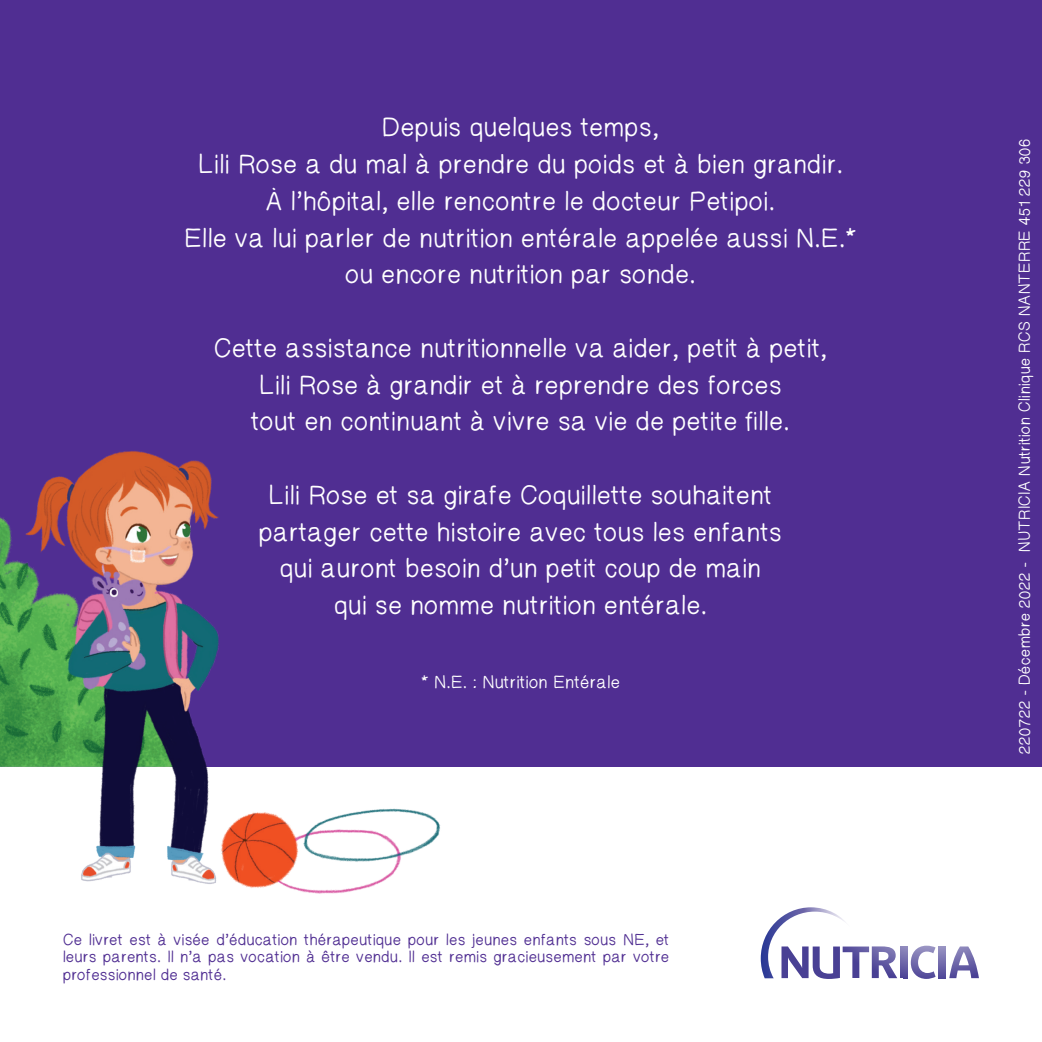
<style>
.page{position:relative;width:1042px;height:1042px;background:#fff}
.page>*{position:absolute;margin:0;border:0;box-sizing:border-box;transform-origin:0 0}
.t1{font:26.25px/36.8px "Helveti Hand";color:#fff;text-align:center}
.t2{font:17.5px "Helveti Hand";color:#fff}
.t3{font:15.75px/17.5px "Helveti Hand";color:#502e92;text-align:justify}
.t4{font:15.75px "Helveti Hand";color:#fff}
</style>
<div class="page">
<div style="left:0;top:0;width:1042px;height:766px;background:#502e92"></div>
<img style="left:0;top:451px;width:465px;height:443px">
<svg style="left:939px;top:946px;width:7px;height:32px"></svg>
<svg style="left:949px;top:946px;width:30px;height:32px"></svg>
<svg style="left:911px;top:945px;width:24px;height:34px"></svg>
<svg style="left:900px;top:946px;width:7px;height:32px"></svg>
<svg style="left:761px;top:907px;width:136px;height:72px"></svg>
<p class="t1" style="left:184px;top:110px;width:675px">Depuis quelques temps,<br>Lili Rose a du mal à prendre du poids et à bien grandir.<br>À l’hôpital, elle rencontre le docteur Petipoi.<br>Elle va lui parler de nutrition entérale appelée aussi N.E.* ou encore nutrition par sonde.</p>
<p class="t1" style="left:214px;top:331px;width:615px">Cette assistance nutritionnelle va aider, petit à petit,<br>Lili Rose à grandir et à reprendre des forces<br>tout en continuant à vivre sa vie de petite fille.</p>
<p class="t1" style="left:259px;top:478px;width:525px">Lili Rose et sa girafe Coquillette souhaitent partager cette histoire avec tous les enfants qui auront besoin d’un petit coup de main<br>qui se nomme nutrition entérale.</p>
<p class="t2" style="left:421px;top:672px;width:201px">* N.E. : Nutrition Entérale</p>
<p class="t3" style="left:63px;top:931px;width:608px">Ce livret est à visée d’éducation thérapeutique pour les jeunes enfants sous NE, et leurs parents. Il n’a pas vocation à être vendu. Il est remis gracieusement par votre professionnel de santé.</p>
<p class="t4" style="left:1015px;top:754px;width:617px;rotate:-90deg">220722 - Décembre 2022 - NUTRICIA Nutrition Clinique RCS NANTERRE 451 229 306</p>
</div>
